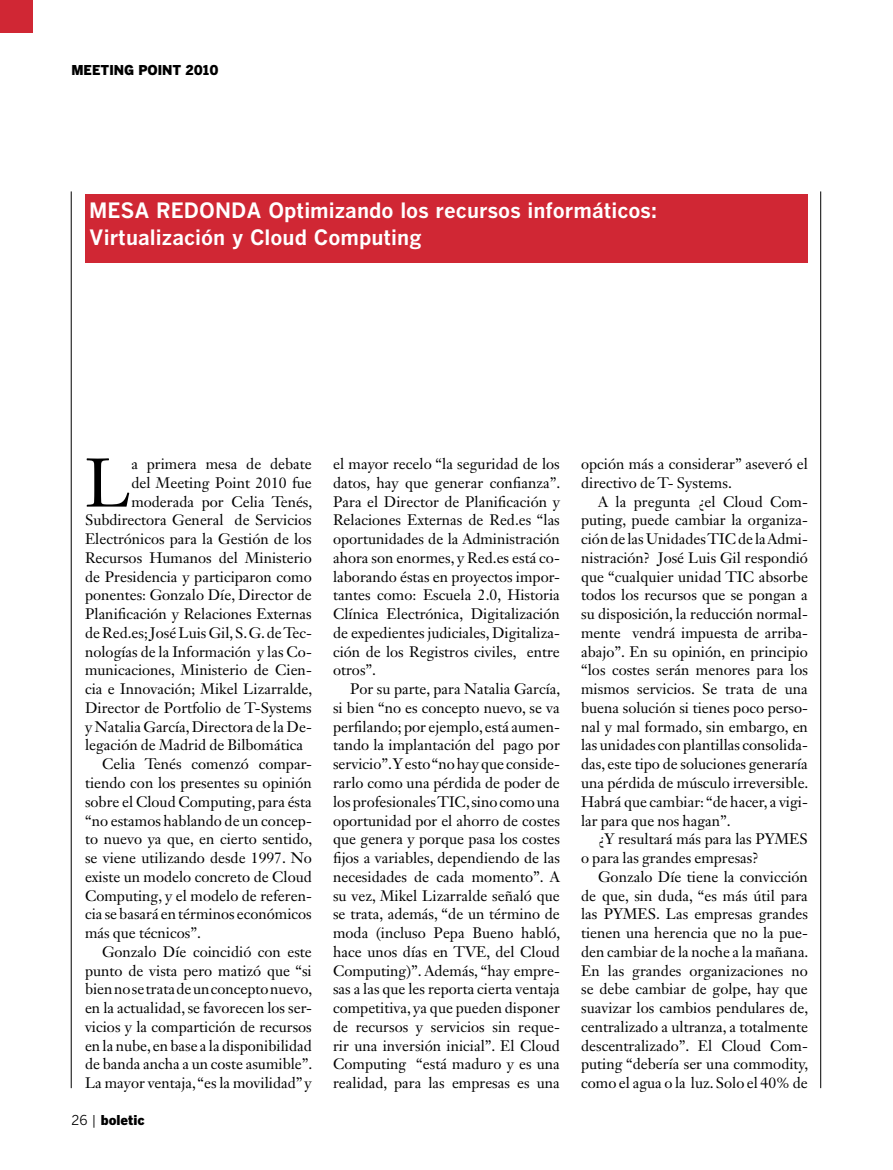
<style>
.page{position:relative;width:893px;height:1170px;background:#fff}
.page>*{position:absolute;margin:0;border:0;box-sizing:border-box;transform-origin:0 0}
.t1{font:67.65px "Janson Text LT Std";color:#000}
.t2{font:700 21px/27px "Benton Gothic";color:#fff}
.t3{font:15px/18.8px "Janson Text LT Std";color:#000;text-align:justify}
.t4{font:900 13.5px "Benton Gothic";color:#000}
.s1{font-weight:400}
</style>
<div class="page">
<hr style="left:71px;top:191px;width:1px;height:897px;background:#000">
<hr style="left:820px;top:191px;width:1px;height:897px;background:#000">
<div style="left:0;top:0;width:33px;height:33px;background:#d02734"></div>
<div style="left:85px;top:194px;width:723px;height:69px;background:#d02734"></div>
<p class="t4" style="left:71px;top:61px;width:39px">MEETING</p>
<p class="t4" style="left:138px;top:61px;width:28px">POINT</p>
<p class="t4" style="left:186px;top:61px;width:34px">2010</p>
<h2 class="t2" style="left:89px;top:196px;width:569px">MESA REDONDA Optimizando los recursos informáticos:<br>Virtualización y Cloud Computing</h2>
<h1 class="t1" style="left:85px;top:440px;width:48px">L</h1>
<p class="t3" style="left:131px;top:454px;width:182px">a primera mesa de debate</p>
<p class="t3" style="left:131px;top:473px;width:182px">del Meeting Point 2010 fue</p>
<p class="t3" style="left:131px;top:492px;width:183px">moderada por Celia Tenés,</p>
<p class="t3" style="left:85px;top:510px;width:228px">Subdirectora General de Servicios</p>
<p class="t3" style="left:85px;top:529px;width:228px">Electrónicos para la Gestión de los</p>
<p class="t3" style="left:85px;top:548px;width:228px">Recursos Humanos del Ministerio</p>
<p class="t3" style="left:85px;top:567px;width:228px">de Presidencia y participaron como</p>
<p class="t3" style="left:85px;top:585px;width:228px">ponentes: Gonzalo Díe, Director de</p>
<p class="t3" style="left:85px;top:604px;width:228px">Planificación y Relaciones Externas</p>
<p class="t3" style="left:85px;top:623px;width:228px">de Red.es; José Luis Gil, S. G. de Tec-</p>
<p class="t3" style="left:85px;top:642px;width:228px">nologías de la Información y las Co-</p>
<p class="t3" style="left:85px;top:660px;width:228px">municaciones, Ministerio de Cien-</p>
<p class="t3" style="left:85px;top:679px;width:229px">cia e Innovación; Mikel Lizarralde,</p>
<p class="t3" style="left:85px;top:698px;width:228px">Director de Portfolio de T-Systems</p>
<p class="t3" style="left:85px;top:717px;width:228px">y Natalia García, Directora de la De-</p>
<p class="t3" style="left:85px;top:735px;width:220px">legación de Madrid de Bilbomática</p>
<p class="t3" style="left:102px;top:754px;width:211px">Celia Tenés comenzó compar-</p>
<p class="t3" style="left:85px;top:773px;width:228px">tiendo con los presentes su opinión</p>
<p class="t3" style="left:85px;top:792px;width:228px">sobre el Cloud Computing, para ésta</p>
<p class="t3" style="left:85px;top:810px;width:228px">“no estamos hablando de un concep-</p>
<p class="t3" style="left:85px;top:829px;width:229px">to nuevo ya que, en cierto sentido,</p>
<p class="t3" style="left:85px;top:848px;width:228px">se viene utilizando desde 1997. No</p>
<p class="t3" style="left:85px;top:867px;width:228px">existe un modelo concreto de Cloud</p>
<p class="t3" style="left:85px;top:885px;width:228px">Computing, y el modelo de referen-</p>
<p class="t3" style="left:85px;top:904px;width:228px">cia se basará en términos económicos</p>
<p class="t3" style="left:85px;top:923px;width:117px">más que técnicos”.</p>
<p class="t3" style="left:102px;top:942px;width:211px">Gonzalo Díe coincidió con este</p>
<p class="t3" style="left:85px;top:960px;width:228px">punto de vista pero matizó que “si</p>
<p class="t3" style="left:85px;top:979px;width:229px">bien no se trata de un concepto nuevo,</p>
<p class="t3" style="left:85px;top:998px;width:228px">en la actualidad, se favorecen los ser-</p>
<p class="t3" style="left:85px;top:1017px;width:228px">vicios y la compartición de recursos</p>
<p class="t3" style="left:85px;top:1035px;width:228px">en la nube, en base a la disponibilidad</p>
<p class="t3" style="left:85px;top:1054px;width:229px">de banda ancha a un coste asumible”.</p>
<p class="t3" style="left:85px;top:1073px;width:228px">La mayor ventaja, “es la movilidad” y</p>
<p class="t4" style="left:71px;top:1111px;width:75px"><span class="s1">26 |</span> boletic</p>
<p class="t3" style="left:333px;top:454px;width:229px">el mayor recelo “la seguridad de los datos, hay que generar confianza”.<br>Para el Director de Planificación y Relaciones Externas de Red.es “las oportunidades de la Administración ahora son enormes, y Red.es está co&shy;laborando éstas en proyectos impor&shy;tantes como: Escuela 2.0, Historia Clínica Electrónica, Digitalización de expedientes judiciales, Digitaliza&shy;ción de los Registros civiles, entre otros”.</p>
<p class="t3" style="left:333px;top:679px;width:229px;text-indent:17px">Por su parte, para Natalia García, si bien “no es concepto nuevo, se va perfilando; por ejemplo, está aumen&shy;tando la implantación del pago por servicio”. Y esto “no hay que conside&shy;rarlo como una pérdida de poder de los profesionales TIC, sino como una oportunidad por el ahorro de costes que genera y porque pasa los costes fijos a variables, dependiendo de las necesidades de cada momento”. A su vez, Mikel Lizarralde señaló que se trata, además, “de un término de moda (incluso Pepa Bueno habló, hace unos días en TVE, del Cloud Computing)”. Además, “hay empre&shy;sas a las que les reporta cierta ventaja competitiva, ya que pueden disponer de recursos y servicios sin reque&shy;rir una inversión inicial”. El Cloud Computing “está maduro y es una realidad, para las empresas es una</p>
<p class="t3" style="left:581px;top:454px;width:228px">opción más a considerar” aseveró el directivo de T- Systems.</p>
<p class="t3" style="left:581px;top:492px;width:229px;text-indent:17px">A la pregunta ¿el Cloud Com&shy;puting, puede cambiar la organiza&shy;ción de las Unidades TIC de la Admi&shy;nistración? José Luis Gil respondió que “cualquier unidad TIC absorbe todos los recursos que se pongan a su disposición, la reducción normal&shy;mente vendrá impuesta de arriba&shy;abajo”. En su opinión, en principio “los costes serán menores para los mismos servicios. Se trata de una buena solución si tienes poco perso&shy;nal y mal formado, sin embargo, en las unidades con plantillas consolida&shy;das, este tipo de soluciones generaría una pérdida de músculo irreversible.<br>Habrá que cambiar: “de hacer, a vigi&shy;lar para que nos hagan”.</p>
<p class="t3" style="left:581px;top:829px;width:228px;text-indent:17px">¿Y resultará más para las PYMES o para las grandes empresas?</p>
<p class="t3" style="left:581px;top:867px;width:229px;text-indent:17px">Gonzalo Díe tiene la convicción de que, sin duda, “es más útil para las PYMES. Las empresas grandes tienen una herencia que no la pue&shy;den cambiar de la noche a la mañana.<br>En las grandes organizaciones no se debe cambiar de golpe, hay que suavizar los cambios pendulares de, centralizado a ultranza, a totalmente descentralizado”. El Cloud Com&shy;puting “debería ser una commodity, como el agua o la luz. Solo el 40% de</p>
</div>
